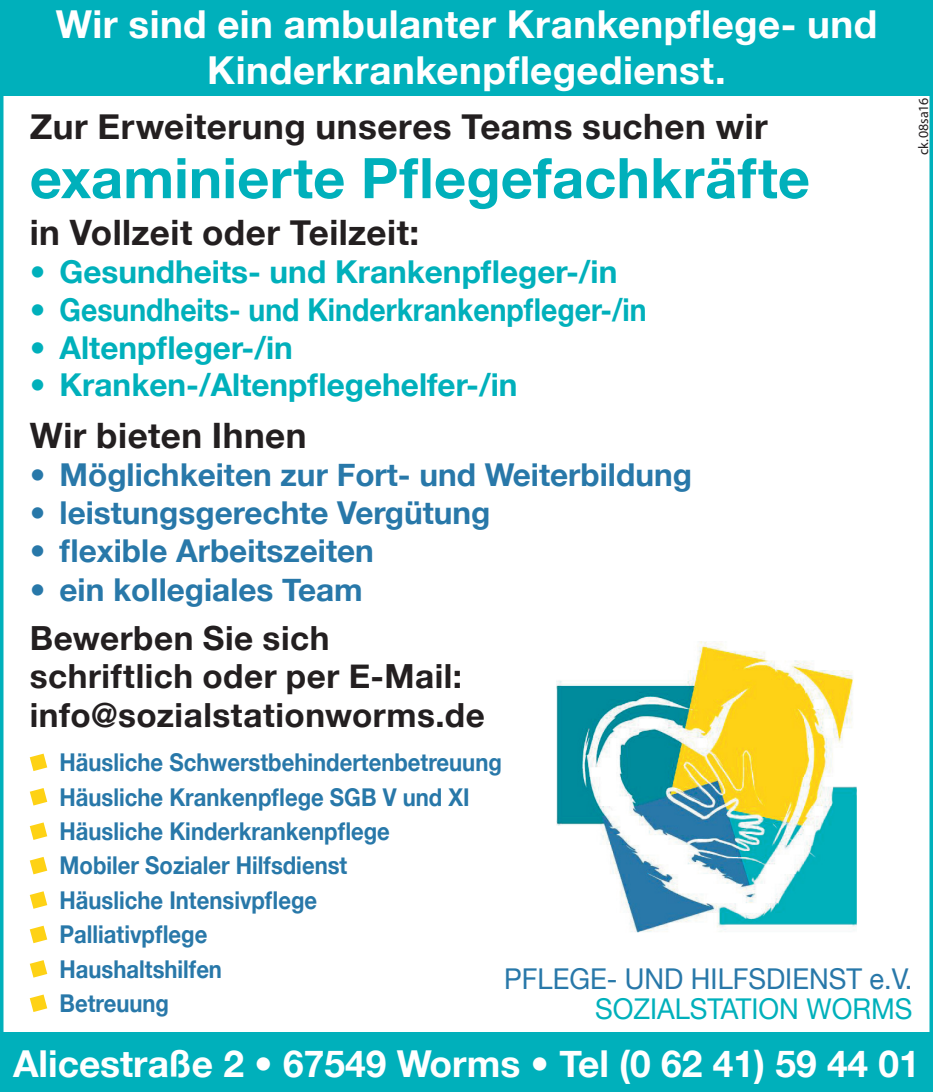
<style>
.page{position:relative;width:933px;height:1092px;background:#fff}
.page>*{position:absolute;margin:0;border:0;box-sizing:border-box;transform-origin:0 0}
.t1{font:700 56px "Helvetica Neue";letter-spacing:.005em;color:#00b0bb}
.t2{font:700 38.5px/46.2px "Helvetica Neue";letter-spacing:.01em;color:#fff;text-align:center}
.t3{font:700 37.1px "Helvetica Neue";color:#fff}
.t4{font:700 35px "Helvetica Neue";letter-spacing:.015em;color:#231f20}
.t5{font:700 33.25px/38.5px "Helvetica Neue";letter-spacing:.015em;color:#231f20}
.t6{font:700 31.5px "Helvetica Neue";color:#00b0bb}
.t7{font:700 31.5px "Helvetica Neue";color:#2878a9}
.t8{font:28.7px "Helvetica Neue";color:#2878a9;scale:.95 1}
.t9{font:28.7px "Helvetica Neue";color:#00b0bb;scale:.95 1}
.t10{font:700 24.5px/34.3px "Helvetica Neue";color:#2878a9;scale:.9 1}
.t11{font:14px "Myriad Pro";letter-spacing:.01em;color:#231f20}
</style>
<div class="page">
<div style="left:0;top:0;width:933px;height:95px;background:#00b0bb"></div>
<img style="left:557px;top:641px;width:299px;height:292px">
<div style="left:0;top:1032px;width:933px;height:59px;background:#00b0bb"></div>
<svg style="left:30px;top:753px;width:17px;height:18px"></svg>
<svg style="left:30px;top:788px;width:17px;height:17px"></svg>
<svg style="left:30px;top:822px;width:17px;height:17px"></svg>
<svg style="left:30px;top:857px;width:17px;height:17px"></svg>
<svg style="left:30px;top:891px;width:17px;height:17px"></svg>
<svg style="left:30px;top:925px;width:17px;height:18px"></svg>
<svg style="left:30px;top:960px;width:17px;height:17px"></svg>
<svg style="left:30px;top:994px;width:17px;height:17px"></svg>
<h2 class="t2" style="left:56px;top:-1px;width:823px">Wir sind ein ambulanter Krankenpflege- und<br>Kinderkrankenpflegedienst.</h2>
<h3 class="t4" style="left:30px;top:94px;width:739px">Zur Erweiterung unseres Teams suchen wir</h3>
<h1 class="t1" style="left:30px;top:127px;width:781px">examinierte Pflegefachkräfte</h1>
<h3 class="t4" style="left:30px;top:201px;width:391px">in Vollzeit oder Teilzeit:</h3>
<p class="t6" style="left:30px;top:243px;width:589px">• Gesundheits- und Krankenpfleger-/in</p>
<p class="t6" style="left:30px;top:281px;width:618px">• Gesundheits- und Kinderkrankenpfleger-/in</p>
<p class="t6" style="left:30px;top:319px;width:265px">• Altenpfleger-/in</p>
<p class="t6" style="left:30px;top:356px;width:489px">• Kranken-/Altenpflegehelfer-/in</p>
<h3 class="t4" style="left:30px;top:404px;width:278px">Wir bieten Ihnen</h3>
<p class="t7" style="left:30px;top:446px;width:663px">• Möglichkeiten zur Fort- und Weiterbildung</p>
<p class="t7" style="left:30px;top:484px;width:462px">• leistungsgerechte Vergütung</p>
<p class="t7" style="left:30px;top:522px;width:346px">• flexible Arbeitszeiten</p>
<p class="t7" style="left:30px;top:561px;width:334px">• ein kollegiales Team</p>
<h3 class="t5" style="left:30px;top:616px;width:457px">Bewerben Sie sich schriftlich oder per E-Mail: info@sozialstationworms.de</h3>
<p class="t10" style="left:60px;top:743px;width:493px">Häusliche Schwerstbehindertenbetreuung<br>Häusliche Krankenpflege SGB V und XI<br>Häusliche Kinderkrankenpflege<br>Mobiler Sozialer Hilfsdienst<br>Häusliche Intensivpflege<br>Palliativpflege<br>Haushaltshilfen<br>Betreuung</p>
<p class="t11" style="left:914px;top:155px;width:59px;rotate:-90deg">ck.08sa16</p>
<p class="t8" style="left:504px;top:954px;width:431px">PFLEGE- UND HILFSDIENST e.V.</p>
<p class="t9" style="left:595px;top:984px;width:335px">SOZIALSTATION WORMS</p>
<h3 class="t3" style="left:13px;top:1030px;width:908px">Alicestraße 2 • 67549 Worms • Tel (0 62 41) 59 44 01</h3>
</div>
